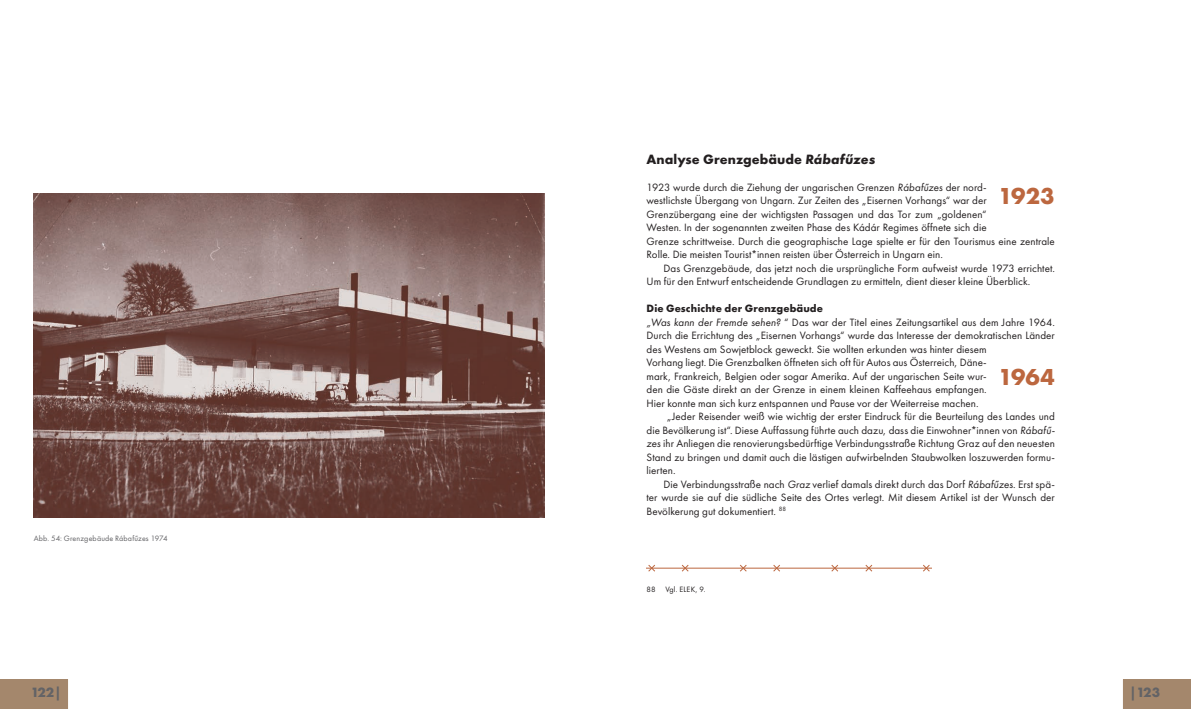
<style>
.page{position:relative;width:1191px;height:709px;background:#fff}
.page>*{position:absolute;margin:0;border:0;box-sizing:border-box;transform-origin:0 0}
.t1{font:700 24px "Futura PT";color:#bc673f}
.t2{font:700 14px "Futura PT";letter-spacing:.005em;color:#231f20}
.t3{font:700 14px "Futura PT";letter-spacing:-.06em;color:#636366}
.t4{font:11px/13.5px "Futura PT";letter-spacing:.005em;color:#231f20}
.t5{font:8px "Futura PT";letter-spacing:.015em;color:#636366}
.t6{font:8px "Futura PT";letter-spacing:.02em;color:#231f20}
.s1{font-style:italic}
.s2{font-weight:700}
</style>
<div class="page">
<div style="left:0;top:679px;width:68px;height:30px;background:#a4876c"></div>
<div style="left:1123px;top:679px;width:68px;height:30px;background:#a4876c"></div>
<hr style="left:646px;top:567px;width:285px;height:1px;background:#bc673f">
<svg style="left:921px;top:564px;width:9px;height:8px"></svg>
<svg style="left:830px;top:564px;width:9px;height:8px"></svg>
<svg style="left:772px;top:564px;width:9px;height:8px"></svg>
<svg style="left:738px;top:564px;width:9px;height:8px"></svg>
<svg style="left:680px;top:564px;width:9px;height:8px"></svg>
<svg style="left:647px;top:564px;width:9px;height:8px"></svg>
<svg style="left:864px;top:564px;width:9px;height:8px"></svg>
<img style="left:34px;top:194px;width:510px;height:324px">
<p class="t5" style="left:34px;top:533px;width:135px">Abb. 54: Grenzgebäude Rábafűzes 1974</p>
<p class="t2" style="left:646px;top:150px;width:230px">Analyse Grenzgebäude <span class="s1">Rábafűzes</span></p>
<p class="t4" style="left:646px;top:180px;width:410px">1923 wurde durch die Ziehung der ungarischen Grenzen <span class="s1">Rábafűzes</span> der nord-<br>westlichste Übergang von Ungarn. Zur Zeiten des „Eisernen Vorhangs“ war der Grenzübergang eine der wichtigsten Passagen und das Tor zum „goldenen“<br>Westen. In der sogenannten zweiten Phase des Kádár Regimes öffnete sich die<br>Grenze schrittweise. Durch die geographische Lage spielte er für den Tourismus eine zentrale Rolle. Die meisten Tourist*innen reisten über Österreich in Ungarn ein.</p>
<p class="t4" style="left:646px;top:261px;width:410px;text-indent:17px">Das Grenzgebäude, das jetzt noch die ursprüngliche Form aufweist wurde 1973 errichtet.<br>Um für den Entwurf entscheidende Grundlagen zu ermitteln, dient dieser kleine Überblick.</p>
<p class="t4" style="left:646px;top:302px;width:410px"><span class="s2">Die Geschichte der Grenzgebäude<br></span><span class="s1">„Was kann der Fremde sehen?</span> “ Das war der Titel eines Zeitungsartikel aus dem Jahre 1964.<br>Durch die Errichtung des „Eisernen Vorhangs“ wurde das Interesse der demokratischen Länder des Westens am Sowjetblock geweckt. Sie wollten erkunden was hinter diesem<br>Vorhang liegt. Die Grenzbalken öffneten sich oft für Autos aus Österreich, Däne-<br>mark, Frankreich, Belgien oder sogar Amerika. Auf der ungarischen Seite wur-<br>den die Gäste direkt an der Grenze in einem kleinen Kaffeehaus empfangen.<br>Hier konnte man sich kurz entspannen und Pause vor der Weiterreise machen.</p>
<p class="t4" style="left:646px;top:410px;width:410px;text-align:justify;text-indent:20px">„Jeder Reisender weiß wie wichtig der erster Eindruck für die Beurteilung des Landes und die Bevölkerung ist“. Diese Auffassung führte auch dazu, dass die Einwohner*innen von <span class="s1">Rábafű&shy;zes</span> ihr Anliegen die renovierungsbedürftige Verbindungsstraße Richtung Graz auf den neuesten Stand zu bringen und damit auch die lästigen aufwirbelnden Staubwolken loszuwerden formu&shy;lierten.</p>
<p class="t4" style="left:646px;top:477px;width:410px;text-align:justify;text-indent:17px">Die Verbindungsstraße nach <span class="s1">Graz</span> verlief damals direkt durch das Dorf <span class="s1">Rábafűzes</span>. Erst spä&shy;ter wurde sie auf die südliche Seite des Ortes verlegt. Mit diesem Artikel ist der Wunsch der Bevölkerung gut dokumentiert. <sup>88</sup></p>
<h1 class="t1" style="left:998px;top:181px;width:58px">1923</h1>
<h1 class="t1" style="left:998px;top:361px;width:58px">1964</h1>
<p class="t6" style="left:646px;top:584px;width:60px">88 Vgl. ELEK, 9.</p>
<p class="t3" style="left:31px;top:683px;width:32px">122|</p>
<p class="t3" style="left:1129px;top:683px;width:32px">|123</p>
</div>
